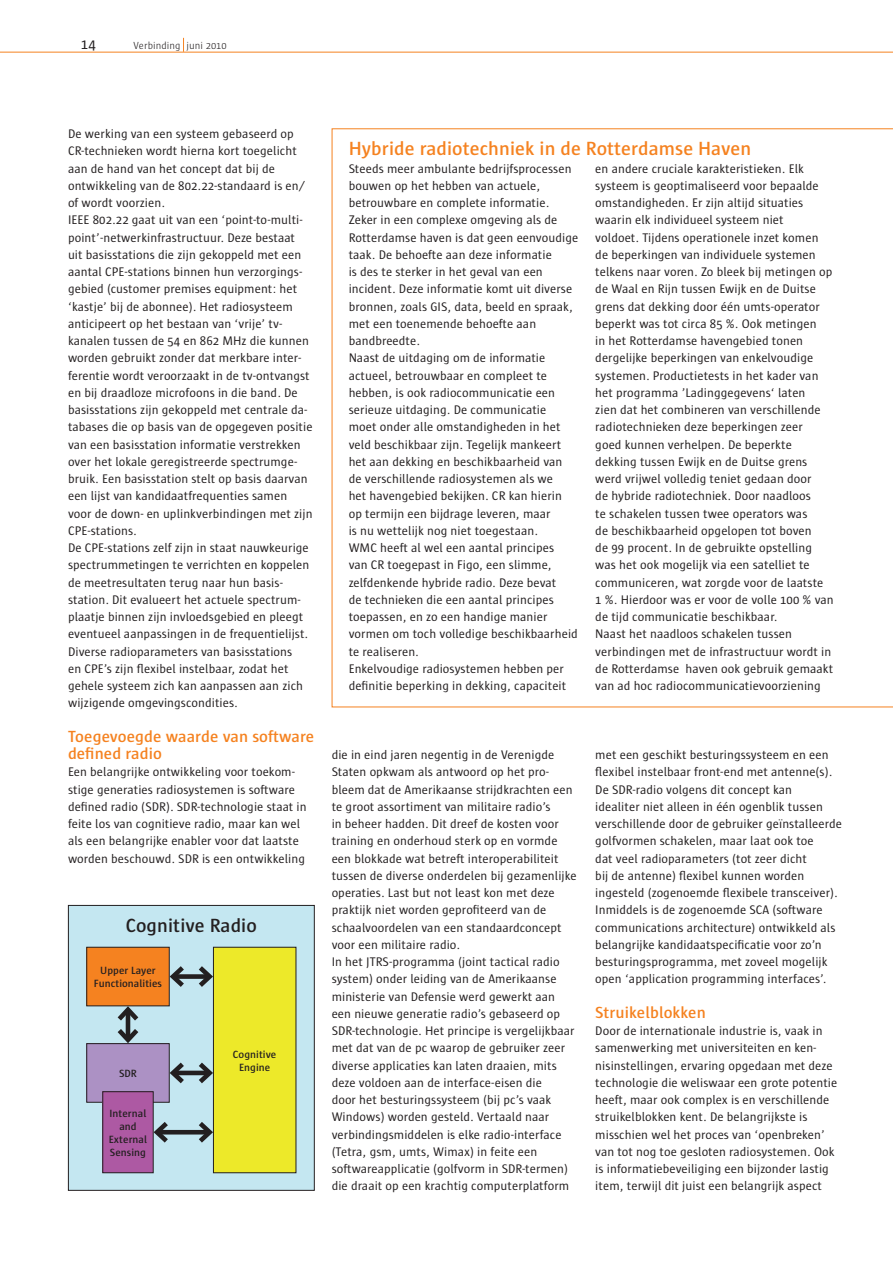
<style>
.page{position:relative;width:893px;height:1263px;background:#fff}
.page>*{position:absolute;margin:0;border:0;box-sizing:border-box;transform-origin:0 0}
.t1{font:600 19.5px "Sun";letter-spacing:.005em;color:#f58220}
.t2{font:600 19.5px "Sun";letter-spacing:.005em;color:#231f20}
.t3{font:600 16.5px/17.2px "Sun";letter-spacing:.005em;color:#f58220}
.t4{font:15px "Sun";color:#231f20}
.t5{font:12.75px/17.2px "Sun";letter-spacing:.005em;color:#231f20}
.t6{font:600 10.8px/12.9px "Sun";letter-spacing:.005em;color:#231f20;text-align:center}
.t7{font:300 10.5px "Sun";letter-spacing:.005em;color:#231f20}
</style>
<div class="page">
<div style="left:68px;top:905px;width:246px;height:285px;background:#c4e7f1"></div>
<div style="left:68px;top:905px;width:247px;height:286px;border:1px solid #231f20"></div>
<div style="left:87px;top:947px;width:82px;height:59px;background:#f58220"></div>
<div style="left:86px;top:947px;width:84px;height:59px;border:1px solid #231f20"></div>
<div style="left:87px;top:1043px;width:82px;height:59px;background:#ac91c4"></div>
<div style="left:86px;top:1043px;width:84px;height:60px;border:1px solid #231f20"></div>
<div style="left:103px;top:1092px;width:50px;height:81px;background:#ad59a3"></div>
<div style="left:102px;top:1091px;width:52px;height:82px;border:1px solid #231f20"></div>
<div style="left:213px;top:947px;width:83px;height:226px;background:#ede929"></div>
<div style="left:213px;top:947px;width:83px;height:226px;border:1px solid #231f20"></div>
<svg style="left:168px;top:961px;width:47px;height:31px"></svg>
<svg style="left:113px;top:1004px;width:30px;height:41px"></svg>
<svg style="left:168px;top:1058px;width:47px;height:30px"></svg>
<hr style="left:157px;top:1130px;width:53px;height:4px;background:#231f20">
<svg style="left:152px;top:1117px;width:21px;height:30px"></svg>
<svg style="left:194px;top:1117px;width:21px;height:30px"></svg>
<svg style="left:332px;top:128px;width:561px;height:579px"></svg>
<hr style="left:0;top:52px;width:893px;height:1px;background:#f58220">
<svg style="left:183px;top:38px;width:1px;height:14px"></svg>
<p class="t4" style="left:81px;top:36px;width:17px">14</p>
<p class="t7" style="left:134px;top:40px;width:95px">Verbinding juni 2010</p>
<p class="t5" style="left:68px;top:125px;width:246px">De werking van een systeem gebaseerd op CR-technieken wordt hierna kort toegelicht aan de hand van het concept dat bij de ontwikkeling van de 802.22-standaard is en/ of wordt voorzien.<br>IEEE 802.22 gaat uit van een ‘point-to-multi&shy;point’-netwerkinfrastructuur. Deze bestaat uit basisstations die zijn gekoppeld met een aantal CPE-stations binnen hun verzorgings&shy;gebied (customer premises equipment: het ‘kastje’ bij de abonnee). Het radiosysteem anticipeert op het bestaan van ‘vrije’ tv&shy;kanalen tussen de 54 en 862 MHz die kunnen worden gebruikt zonder dat merkbare inter&shy;ferentie wordt veroorzaakt in de tv-ontvangst en bij draadloze microfoons in die band. De basisstations zijn gekoppeld met centrale da&shy;tabases die op basis van de opgegeven positie van een basisstation informatie verstrekken over het lokale geregistreerde spectrumge&shy;bruik. Een basisstation stelt op basis daarvan een lijst van kandidaatfrequenties samen voor de down- en uplinkverbindingen met zijn CPE-stations.<br>De CPE-stations zelf zijn in staat nauwkeurige spectrummetingen te verrichten en koppelen de meetresultaten terug naar hun basis&shy;station. Dit evalueert het actuele spectrum&shy;plaatje binnen zijn invloedsgebied en pleegt eventueel aanpassingen in de frequentielijst.<br>Diverse radioparameters van basisstations<br>en CPE’s zijn flexibel instelbaar, zodat het gehele systeem zich kan aanpassen aan zich wijzigende omgevingscondities.</p>
<p class="t3" style="left:68px;top:728px;width:248px">Toegevoegde waarde van software defined radio</p>
<p class="t5" style="left:68px;top:763px;width:240px">Een belangrijke ontwikkeling voor toekom&shy;stige generaties radiosystemen is software defined radio (SDR). SDR-technologie staat in feite los van cognitieve radio, maar kan wel als een belangrijke enabler voor dat laatste worden beschouwd. SDR is een ontwikkeling</p>
<h1 class="t2" style="left:126px;top:914px;width:132px">Cognitive Radio</h1>
<p class="t6" style="left:94px;top:964px;width:70px">Upper Layer<br>Functionalities</p>
<p class="t6" style="left:119px;top:1067px;width:19px">SDR</p>
<p class="t6" style="left:109px;top:1107px;width:40px">Internal and<br>External<br>Sensing</p>
<p class="t6" style="left:233px;top:1048px;width:45px">Cognitive<br>Engine</p>
<h1 class="t1" style="left:349px;top:138px;width:404px">Hybride radiotechniek in de Rotterdamse Haven</h1>
<p class="t5" style="left:349px;top:160px;width:231px">Steeds meer ambulante bedrijfsprocessen bouwen op het hebben van actuele, betrouwbare en complete informatie.<br>Zeker in een complexe omgeving als de Rotterdamse haven is dat geen eenvoudige taak. De behoefte aan deze informatie<br>is des te sterker in het geval van een incident. Deze informatie komt uit diverse bronnen, zoals GIS, data, beeld en spraak, met een toenemende behoefte aan bandbreedte.<br>Naast de uitdaging om de informatie actueel, betrouwbaar en compleet te hebben, is ook radiocommunicatie een serieuze uitdaging. De communicatie<br>moet onder alle omstandigheden in het veld beschikbaar zijn. Tegelijk mankeert het aan dekking en beschikbaarheid van de verschillende radiosystemen als we<br>het havengebied bekijken. CR kan hierin op termijn een bijdrage leveren, maar<br>is nu wettelijk nog niet toegestaan.<br>WMC heeft al wel een aantal principes<br>van CR toegepast in Figo, een slimme, zelfdenkende hybride radio. Deze bevat<br>de technieken die een aantal principes toepassen, en zo een handige manier vormen om toch volledige beschikbaarheid te realiseren.<br>Enkelvoudige radiosystemen hebben per definitie beperking in dekking, capaciteit</p>
<p class="t5" style="left:595px;top:160px;width:240px">en andere cruciale karakteristieken. Elk systeem is geoptimaliseerd voor bepaalde omstandigheden. Er zijn altijd situaties waarin elk individueel systeem niet<br>voldoet. Tijdens operationele inzet komen de beperkingen van individuele systemen telkens naar voren. Zo bleek bij metingen op de Waal en Rijn tussen Ewijk en de Duitse grens dat dekking door één umts-operator beperkt was tot circa 85 %. Ook metingen<br>in het Rotterdamse havengebied tonen dergelijke beperkingen van enkelvoudige systemen. Productietests in het kader van het programma ’Ladinggegevens‘ laten<br>zien dat het combineren van verschillende radiotechnieken deze beperkingen zeer<br>goed kunnen verhelpen. De beperkte dekking tussen Ewijk en de Duitse grens werd vrijwel volledig teniet gedaan door<br>de hybride radiotechniek. Door naadloos<br>te schakelen tussen twee operators was<br>de beschikbaarheid opgelopen tot boven<br>de 99 procent. In de gebruikte opstelling was het ook mogelijk via een satelliet te communiceren, wat zorgde voor de laatste<br>1 %. Hierdoor was er voor de volle 100 % van de tijd communicatie beschikbaar.<br>Naast het naadloos schakelen tussen verbindingen met de infrastructuur wordt in de Rotterdamse haven ook gebruik gemaakt van ad hoc radiocommunicatievoorziening</p>
<p class="t5" style="left:332px;top:746px;width:246px">die in eind jaren negentig in de Verenigde Staten opkwam als antwoord op het pro&shy;bleem dat de Amerikaanse strijdkrachten een te groot assortiment van militaire radio’s<br>in beheer hadden. Dit dreef de kosten voor training en onderhoud sterk op en vormde een blokkade wat betreft interoperabiliteit tussen de diverse onderdelen bij gezamenlijke operaties. Last but not least kon met deze praktijk niet worden geprofiteerd van de schaalvoordelen van een standaardconcept voor een militaire radio.<br>In het JTRS-programma (joint tactical radio system) onder leiding van de Amerikaanse ministerie van Defensie werd gewerkt aan een nieuwe generatie radio’s gebaseerd op SDR-technologie. Het principe is vergelijkbaar met dat van de pc waarop de gebruiker zeer diverse applicaties kan laten draaien, mits deze voldoen aan de interface-eisen die<br>door het besturingssysteem (bij pc’s vaak Windows) worden gesteld. Vertaald naar verbindingsmiddelen is elke radio-interface (Tetra, gsm, umts, Wimax) in feite een softwareapplicatie (golfvorm in SDR-termen) die draait op een krachtig computerplatform</p>
<p class="t5" style="left:595px;top:746px;width:248px">met een geschikt besturingssysteem en een flexibel instelbaar front-end met antenne(s).<br>De SDR-radio volgens dit concept kan<br>idealiter niet alleen in één ogenblik tussen verschillende door de gebruiker geïnstalleerde golfvormen schakelen, maar laat ook toe<br>dat veel radioparameters (tot zeer dicht<br>bij de antenne) flexibel kunnen worden ingesteld (zogenoemde flexibele transceiver).<br>Inmiddels is de zogenoemde SCA (software communications architecture) ontwikkeld als belangrijke kandidaatspecificatie voor zo’n besturingsprogramma, met zoveel mogelijk open ‘application programming interfaces’.</p>
<p class="t3" style="left:595px;top:1004px;width:112px">Struikelblokken</p>
<p class="t5" style="left:595px;top:1022px;width:243px">Door de internationale industrie is, vaak in samenwerking met universiteiten en ken&shy;nisinstellingen, ervaring opgedaan met deze technologie die weliswaar een grote potentie heeft, maar ook complex is en verschillende struikelblokken kent. De belangrijkste is misschien wel het proces van ‘openbreken’ van tot nog toe gesloten radiosystemen. Ook is informatiebeveiliging een bijzonder lastig item, terwijl dit juist een belangrijk aspect</p>
</div>
